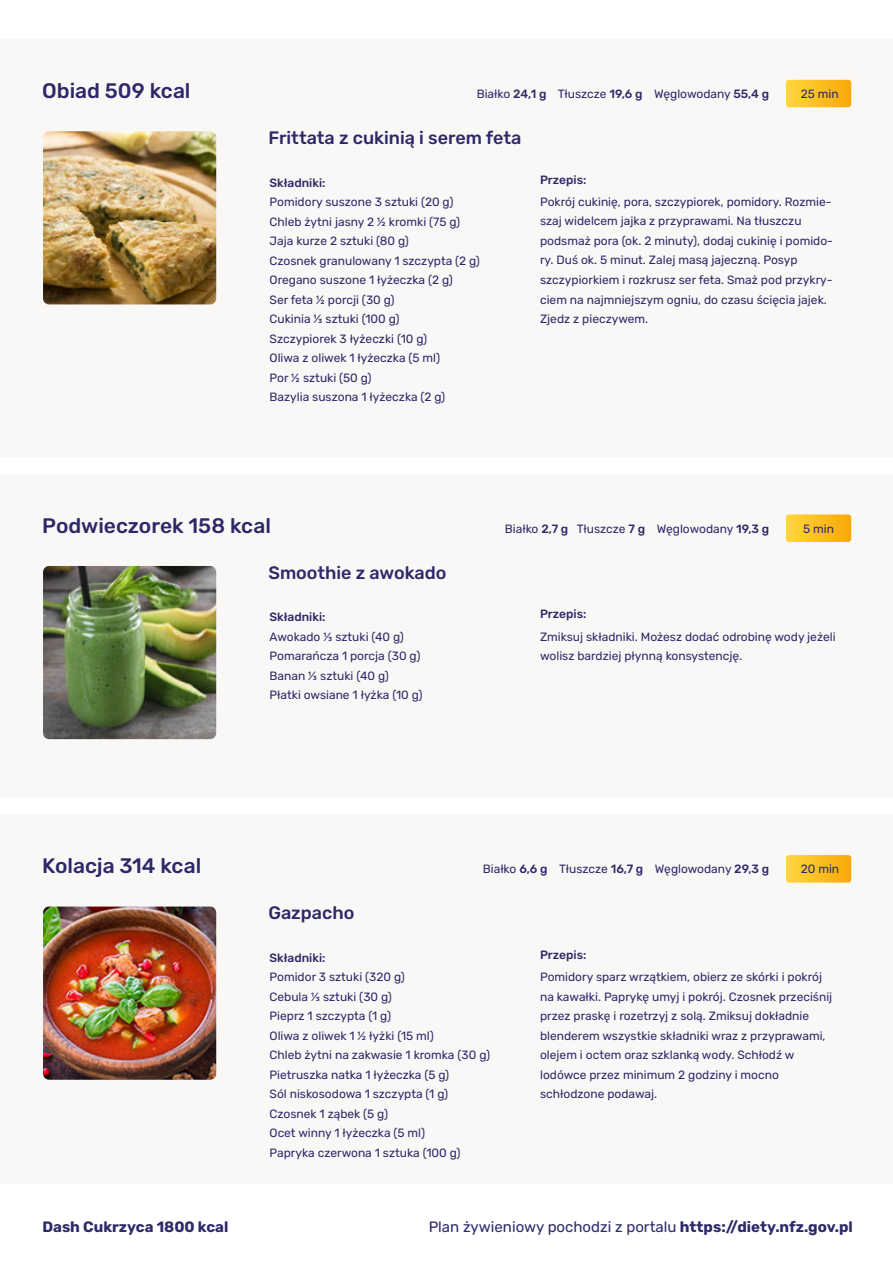
<style>
.page{position:relative;width:893px;height:1263px;background:#fff}
.page>*{position:absolute;margin:0;border:0;box-sizing:border-box;transform-origin:0 0}
.t1{font:500 21px "Rubik";color:#2d2969}
.t2{font:500 18px "Rubik";color:#2d2969}
.t3{font:15px "Rubik";color:#2d2a68}
.t4{font:700 15px "Rubik";color:#2d2a68}
.t5{font:12px/19.5px "Rubik";color:#2d2969}
.t6{font:500 12px "Rubik";color:#2d2969}
.s1{font-weight:500}
.s2{font-weight:700}
</style>
<div class="page">
<div style="left:0;top:815px;width:893px;height:369px;background:#faf8f7"></div>
<img style="left:43px;top:906px;width:173px;height:174px">
<svg style="left:786px;top:855px;width:65px;height:27px"></svg>
<div style="left:0;top:474px;width:893px;height:322px;background:#faf8f7"></div>
<img style="left:43px;top:566px;width:173px;height:173px">
<svg style="left:786px;top:514px;width:65px;height:28px"></svg>
<div style="left:0;top:39px;width:893px;height:418px;background:#faf8f7"></div>
<img style="left:43px;top:131px;width:173px;height:173px">
<svg style="left:786px;top:80px;width:65px;height:27px"></svg>
<h1 class="t1" style="left:42px;top:79px;width:150px">Obiad 509 kcal</h1>
<p class="t5" style="left:477px;top:84px;width:294px">Białko <span class="s1">24,1 g</span> Tłuszcze <span class="s1">19,6 g</span> Węglowodany <span class="s1">55,4 g</span></p>
<p class="t5" style="left:801px;top:84px;width:39px">25 min</p>
<h2 class="t2" style="left:268px;top:127px;width:255px">Frittata z cukinią i serem feta</h2>
<p class="t6" style="left:270px;top:175px;width:57px">Składniki:</p>
<p class="t5" style="left:270px;top:192px;width:212px">Pomidory suszone 3 sztuki (20 g)<br>Chleb żytni jasny 2 ½ kromki (75 g)<br>Jaja kurze 2 sztuki (80 g)<br>Czosnek granulowany 1 szczypta (2 g)<br>Oregano suszone 1 łyżeczka (2 g)<br>Ser feta ½ porcji (30 g)<br>Cukinia ⅓ sztuki (100 g)<br>Szczypiorek 3 łyżeczki (10 g)<br>Oliwa z oliwek 1 łyżeczka (5 ml)<br>Por ½ sztuki (50 g)<br>Bazylia suszona 1 łyżeczka (2 g)</p>
<p class="t6" style="left:540px;top:172px;width:48px">Przepis:</p>
<p class="t5" style="left:540px;top:192px;width:294px">Pokrój cukinię, pora, szczypiorek, pomidory. Rozmie&shy;szaj widelcem jajka z przyprawami. Na tłuszczu podsmaż pora (ok. 2 minuty), dodaj cukinię i pomido&shy;ry. Duś ok. 5 minut. Zalej masą jajeczną. Posyp szczypiorkiem i rozkrusz ser feta. Smaż pod przykry&shy;ciem na najmniejszym ogniu, do czasu ścięcia jajek.<br>Zjedz z pieczywem.</p>
<h1 class="t1" style="left:42px;top:513px;width:230px">Podwieczorek 158 kcal</h1>
<h2 class="t2" style="left:268px;top:562px;width:180px">Smoothie z awokado</h2>
<p class="t6" style="left:270px;top:610px;width:57px">Składniki:</p>
<p class="t5" style="left:270px;top:627px;width:154px">Awokado ⅓ sztuki (40 g)<br>Pomarańcza 1 porcja (30 g)<br>Banan ⅓ sztuki (40 g)<br>Płatki owsiane 1 łyżka (10 g)</p>
<p class="t5" style="left:505px;top:519px;width:266px">Białko <span class="s1">2,7 g</span> Tłuszcze <span class="s1">7 g</span> Węglowodany <span class="s1">19,3 g</span></p>
<p class="t5" style="left:803px;top:519px;width:32px">5 min</p>
<p class="t6" style="left:540px;top:607px;width:48px">Przepis:</p>
<p class="t5" style="left:540px;top:627px;width:297px">Zmiksuj składniki. Możesz dodać odrobinę wody jeżeli wolisz bardziej płynną konsystencję.</p>
<h1 class="t1" style="left:42px;top:854px;width:161px">Kolacja 314 kcal</h1>
<h2 class="t2" style="left:268px;top:903px;width:88px">Gazpacho</h2>
<p class="t5" style="left:483px;top:860px;width:288px">Białko <span class="s1">6,6 g</span> Tłuszcze <span class="s1">16,7 g</span> Węglowodany <span class="s1">29,3 g</span></p>
<p class="t5" style="left:801px;top:859px;width:40px">20 min</p>
<p class="t6" style="left:270px;top:951px;width:57px">Składniki:</p>
<p class="t5" style="left:270px;top:968px;width:222px">Pomidor 3 sztuki (320 g)<br>Cebula ⅓ sztuki (30 g)<br>Pieprz 1 szczypta (1 g)<br>Oliwa z oliwek 1 ½ łyżki (15 ml)<br>Chleb żytni na zakwasie 1 kromka (30 g)<br>Pietruszka natka 1 łyżeczka (5 g)<br>Sól niskosodowa 1 szczypta (1 g)<br>Czosnek 1 ząbek (5 g)<br>Ocet winny 1 łyżeczka (5 ml)<br>Papryka czerwona 1 sztuka (100 g)</p>
<p class="t6" style="left:540px;top:948px;width:48px">Przepis:</p>
<p class="t5" style="left:540px;top:968px;width:294px">Pomidory sparz wrzątkiem, obierz ze skórki i pokrój na kawałki. Paprykę umyj i pokrój. Czosnek przeciśnij przez praskę i rozetrzyj z solą. Zmiksuj dokładnie blenderem wszystkie składniki wraz z przyprawami, olejem i octem oraz szklanką wody. Schłodź w lodówce przez minimum 2 godziny i mocno schłodzone podawaj.</p>
<p class="t4" style="left:42px;top:1217px;width:187px">Dash Cukrzyca 1800 kcal</p>
<p class="t3" style="left:429px;top:1218px;width:426px">Plan żywieniowy pochodzi z portalu <span class="s2">https://diety.nfz.gov.pl</span></p>
</div>
